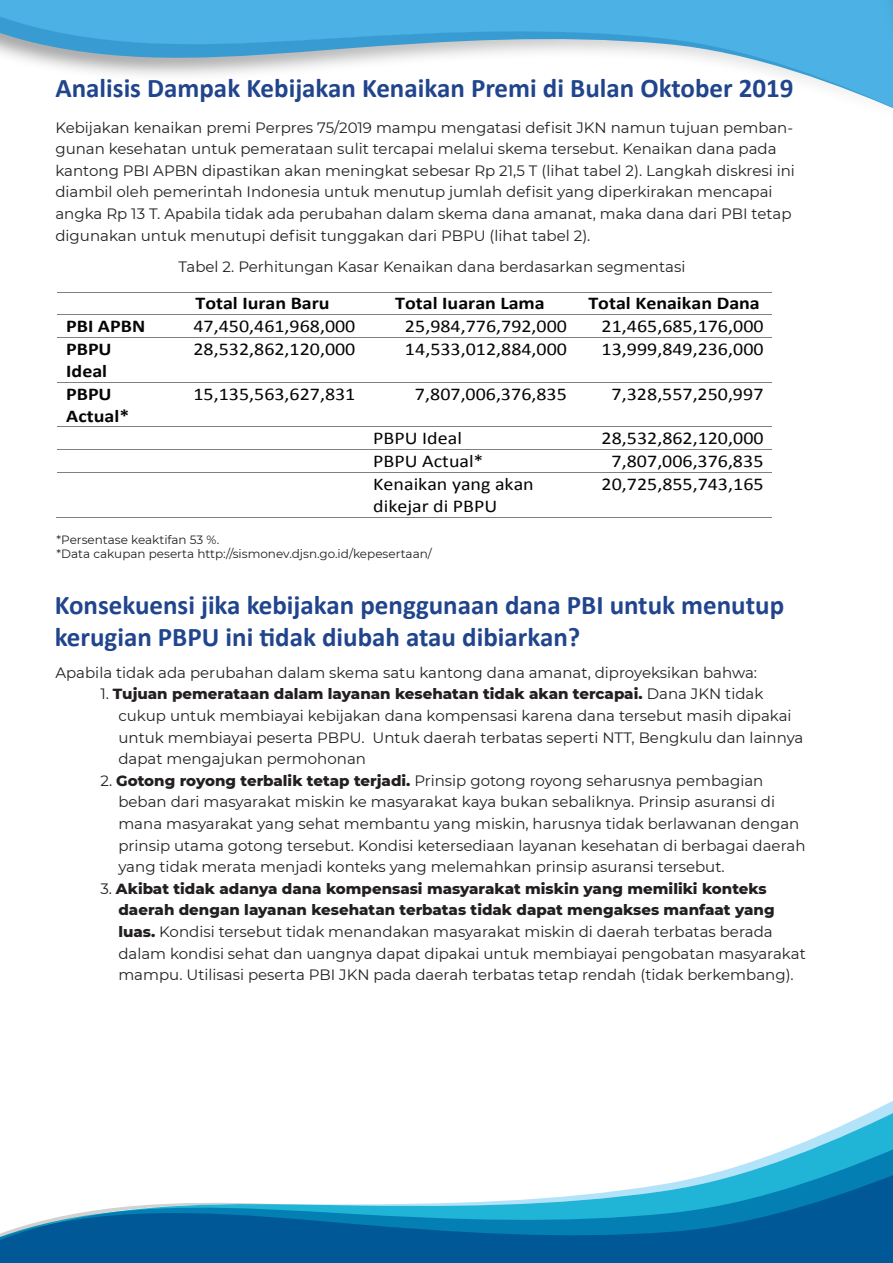
<style>
.page{position:relative;width:893px;height:1263px;background:#fff}
.page>*{position:absolute;margin:0;border:0;box-sizing:border-box;transform-origin:0 0}
.t1{font:700 27px/32.4px "Calibri";color:#21458d}
.t2{font:18px/21.9px "Calibri";letter-spacing:.005em;color:#050504;scale:1.11 1}
.t3{font:700 18px/21.9px "Calibri";color:#050504;scale:1.11 1}
.t4{font:15px/21.6px "Montserrat";color:#231f20}
.t5{font:12px/14.4px "Montserrat";color:#231f20}
.s1{font-weight:800}
</style>
<div class="page">
<svg style="left:0;top:1101px;width:893px;height:162px"></svg>
<svg style="left:0;top:0;width:828px;height:87px;fill:#4cb2e5"></svg>
<img style="left:828px;top:0;width:55px;height:104px">
<svg style="left:883px;top:0;width:10px;height:108px"></svg>
<hr style="left:57px;top:292px;width:104px;height:1px;background:#7f807f">
<hr style="left:162px;top:292px;width:202px;height:1px;background:#7f807f">
<hr style="left:365px;top:292px;width:211px;height:1px;background:#7f807f">
<hr style="left:576px;top:292px;width:196px;height:1px;background:#7f807f">
<hr style="left:57px;top:314px;width:104px;height:1px;background:#7f807f">
<hr style="left:162px;top:314px;width:202px;height:1px;background:#7f807f">
<hr style="left:365px;top:314px;width:211px;height:1px;background:#7f807f">
<hr style="left:576px;top:314px;width:196px;height:1px;background:#7f807f">
<hr style="left:57px;top:337px;width:104px;height:1px;background:#7f807f">
<hr style="left:162px;top:337px;width:202px;height:1px;background:#7f807f">
<hr style="left:365px;top:337px;width:211px;height:1px;background:#7f807f">
<hr style="left:576px;top:337px;width:196px;height:1px;background:#7f807f">
<hr style="left:57px;top:382px;width:104px;height:1px;background:#7f807f">
<hr style="left:162px;top:382px;width:202px;height:1px;background:#7f807f">
<hr style="left:365px;top:382px;width:211px;height:1px;background:#7f807f">
<hr style="left:576px;top:382px;width:196px;height:1px;background:#7f807f">
<hr style="left:57px;top:426px;width:104px;height:1px;background:#7f807f">
<hr style="left:162px;top:426px;width:202px;height:1px;background:#7f807f">
<hr style="left:365px;top:426px;width:211px;height:1px;background:#7f807f">
<hr style="left:576px;top:426px;width:196px;height:1px;background:#7f807f">
<hr style="left:57px;top:449px;width:104px;height:1px;background:#7f807f">
<hr style="left:162px;top:449px;width:202px;height:1px;background:#7f807f">
<hr style="left:365px;top:449px;width:211px;height:1px;background:#7f807f">
<hr style="left:576px;top:449px;width:196px;height:1px;background:#7f807f">
<hr style="left:57px;top:472px;width:104px;height:1px;background:#7f807f">
<hr style="left:162px;top:472px;width:202px;height:1px;background:#7f807f">
<hr style="left:365px;top:472px;width:211px;height:1px;background:#7f807f">
<hr style="left:576px;top:472px;width:196px;height:1px;background:#7f807f">
<hr style="left:56px;top:517px;width:105px;height:1px;background:#7f807f">
<hr style="left:160px;top:517px;width:204px;height:1px;background:#7f807f">
<hr style="left:364px;top:517px;width:212px;height:1px;background:#7f807f">
<hr style="left:575px;top:517px;width:197px;height:1px;background:#7f807f">
<h1 class="t1" style="left:55px;top:72px;width:740px">Analisis Dampak Kebijakan Kenaikan Premi di Bulan Oktober 2019</h1>
<p class="t4" style="left:55px;top:116px;width:741px">Kebijakan kenaikan premi Perpres 75/2019 mampu mengatasi defisit JKN namun tujuan pemban&shy;gunan kesehatan untuk pemerataan sulit tercapai melalui skema tersebut. Kenaikan dana pada kantong PBI APBN dipastikan akan meningkat sebesar Rp 21,5 T (lihat tabel 2). Langkah diskresi ini diambil oleh pemerintah Indonesia untuk menutup jumlah defisit yang diperkirakan mencapai angka Rp 13 T. Apabila tidak ada perubahan dalam skema dana amanat, maka dana dari PBI tetap digunakan untuk menutupi defisit tunggakan dari PBPU (lihat tabel 2).</p>
<p class="t4" style="left:178px;top:255px;width:509px">Tabel 2. Perhitungan Kasar Kenaikan dana berdasarkan segmentasi</p>
<p class="t3" style="left:195px;top:293px;width:123px">Total Iuran Baru</p>
<p class="t3" style="left:395px;top:293px;width:136px">Total Iuaran Lama</p>
<p class="t3" style="left:588px;top:293px;width:156px">Total Kenaikan Dana</p>
<p class="t3" style="left:66px;top:315px;width:73px">PBI APBN</p>
<p class="t2" style="left:193px;top:315px;width:147px">47,450,461,968,000</p>
<p class="t2" style="left:405px;top:315px;width:147px">25,984,776,792,000</p>
<p class="t2" style="left:601px;top:315px;width:147px">21,465,685,176,000</p>
<p class="t3" style="left:66px;top:338px;width:42px">PBPU<br>Ideal</p>
<p class="t2" style="left:193px;top:338px;width:147px">28,532,862,120,000</p>
<p class="t2" style="left:405px;top:338px;width:147px">14,533,012,884,000</p>
<p class="t2" style="left:601px;top:338px;width:147px">13,999,849,236,000</p>
<p class="t3" style="left:66px;top:383px;width:58px">PBPU<br>Actual*</p>
<p class="t2" style="left:193px;top:383px;width:147px">15,135,563,627,831</p>
<p class="t2" style="left:415px;top:383px;width:138px">7,807,006,376,835</p>
<p class="t2" style="left:611px;top:383px;width:138px">7,328,557,250,997</p>
<p class="t2" style="left:373px;top:427px;width:81px">PBPU Ideal</p>
<p class="t2" style="left:601px;top:427px;width:147px">28,532,862,120,000</p>
<p class="t2" style="left:373px;top:450px;width:101px">PBPU Actual*</p>
<p class="t2" style="left:611px;top:450px;width:138px">7,807,006,376,835</p>
<p class="t2" style="left:373px;top:473px;width:146px">Kenaikan yang akan dikejar di PBPU</p>
<p class="t2" style="left:601px;top:473px;width:147px">20,725,855,743,165</p>
<p class="t5" style="left:57px;top:532px;width:377px">*Persentase keaktifan 53 %.<br>*Data cakupan peserta http://sismonev.djsn.go.id/kepesertaan/</p>
<h1 class="t1" style="left:55px;top:588px;width:731px">Konsekuensi jika kebijakan penggunaan dana PBI untuk menutup kerugian PBPU ini tidak diubah atau dibiarkan?</h1>
<p class="t4" style="left:55px;top:661px;width:703px">Apabila tidak ada perubahan dalam skema satu kantong dana amanat, diproyeksikan bahwa:</p>
<p class="t4" style="left:118px;top:683px;width:687px;text-indent:-18px">1. <span class="s1">Tujuan pemerataan dalam layanan kesehatan tidak akan tercapai.</span> Dana JKN tidak cukup untuk membiayai kebijakan dana kompensasi karena dana tersebut masih dipakai untuk membiayai peserta PBPU. Untuk daerah terbatas seperti NTT, Bengkulu dan lainnya dapat mengajukan permohonan</p>
<p class="t4" style="left:118px;top:769px;width:689px;text-indent:-18px">2. <span class="s1">Gotong royong terbalik tetap terjadi.</span> Prinsip gotong royong seharusnya pembagian beban dari masyarakat miskin ke masyarakat kaya bukan sebaliknya. Prinsip asuransi di mana masyarakat yang sehat membantu yang miskin, harusnya tidak berlawanan dengan prinsip utama gotong tersebut. Kondisi ketersediaan layanan kesehatan di berbagai daerah yang tidak merata menjadi konteks yang melemahkan prinsip asuransi tersebut.</p>
<p class="t4" style="left:118px;top:877px;width:689px;text-indent:-18px">3. <span class="s1">Akibat tidak adanya dana kompensasi masyarakat miskin yang memiliki konteks daerah dengan layanan kesehatan terbatas tidak dapat mengakses manfaat yang luas.</span> Kondisi tersebut tidak menandakan masyarakat miskin di daerah terbatas berada dalam kondisi sehat dan uangnya dapat dipakai untuk membiayai pengobatan masyarakat mampu. Utilisasi peserta PBI JKN pada daerah terbatas tetap rendah (tidak berkembang).</p>
</div>
